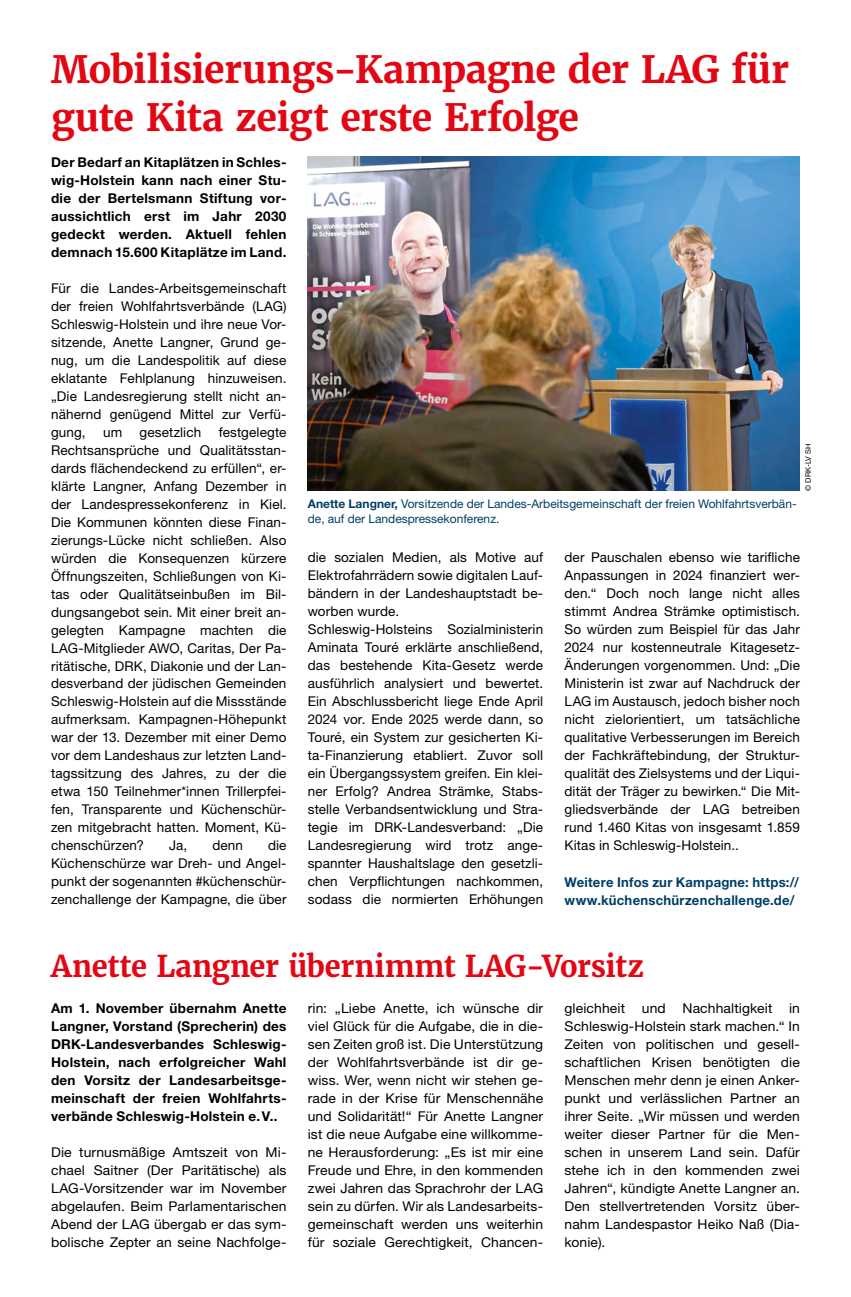
<style>
.page{position:relative;width:851px;height:1297px;background:#fff}
.page>*{position:absolute;margin:0;border:0;box-sizing:border-box;transform-origin:0 0}
.t1{font:700 37.5px/48px "Merriweather";letter-spacing:-.015em;color:#e30613}
.t2{font:700 30px "Merriweather";letter-spacing:-.01em;color:#e30613}
.t3{font:13.5px/18px "Helvetica Neue LT Pro";letter-spacing:.01em;color:#000;text-align:justify}
.t4{font:700 13.5px/18px "Helvetica Neue LT Pro";letter-spacing:.02em;color:#000;text-align:justify}
.t5{font:700 13.5px/18px "Helvetica Neue LT Pro";letter-spacing:.02em;color:#003e66}
.t6{font:12px/15px "Helvetica Neue LT Pro";color:#003e66}
.t7{font:7.5px "Helvetica Neue LT Pro";color:#000}
.s1{font-weight:700}
</style>
<div class="page">
<img style="left:308px;top:157px;width:491px;height:334px">
<h1 class="t1" style="left:51px;top:45px;width:739px">Mobilisierungs-Kampagne der LAG für gute Kita zeigt erste Erfolge</h1>
<p class="t4" style="left:51px;top:152px;width:237px">Der Bedarf an Kitaplätzen in Schles&shy;wig-Holstein kann nach einer Stu&shy;die der Bertelsmann Stiftung vor&shy;aussichtlich erst im Jahr 2030 gedeckt werden. Aktuell fehlen demnach 15.600 Kitaplätze im Land.</p>
<p class="t3" style="left:51px;top:278px;width:237px">Für die Landes-Arbeitsgemeinschaft der freien Wohlfahrtsverbände (LAG)<br>Schleswig-Holstein und ihre neue Vor&shy;sitzende, Anette Langner, Grund ge&shy;nug, um die Landespolitik auf diese eklatante Fehlplanung hinzuweisen. „Die Landesregierung stellt nicht an&shy;nähernd genügend Mittel zur Verfü&shy;gung,</p>
<p class="t3" style="left:51px;top:422px;width:237px;text-indent:168px">festgelegte Rechtsansprüche und Qualitätsstan&shy;dards flächendeckend zu erfüllen“, er&shy;klärte Langner, Anfang Dezember in der Landespressekonferenz in Kiel.<br>Die Kommunen könnten diese Finan&shy;zierungs-Lücke nicht schließen. Also würden die Konsequenzen kürzere Öffnungszeiten, Schließungen von Ki&shy;tas oder Qualitätseinbußen im Bil&shy;dungsangebot sein. Mit einer breit an&shy;gelegten Kampagne machten die LAG-Mitglieder AWO, Caritas, Der Pa&shy;ritätische, DRK, Diakonie und der Lan&shy;desverband der jüdischen Gemeinden Schleswig-Holstein auf die Missstände aufmerksam. Kampagnen-Höhepunkt war der 13. Dezember mit einer Demo vor dem Landeshaus zur letzten Land&shy;tagssitzung des Jahres, zu der die etwa 150 Teilnehmer*innen Trillerpfei&shy;fen, Transparente und Küchenschür&shy;zen mitgebracht hatten. Moment, Kü&shy;chenschürzen?</p>
<p class="t3" style="left:103px;top:422px;width:21px">um</p>
<p class="t3" style="left:139px;top:422px;width:63px">gesetzlich</p>
<p class="t7" style="left:803px;top:491px;width:48px;rotate:-90deg">© DRK-LV SH</p>
<p class="t6" style="left:308px;top:496px;width:490px"><span class="s1">Anette Langner,</span> Vorsitzende der Landes-Arbeitsgemeinschaft der freien Wohlfahrtsverbän&shy;de, auf der Landespressekonferenz.</p>
<p class="t3" style="left:308px;top:548px;width:237px;text-align:left">die sozialen Medien, als Motive auf Elektrofahrrädern sowie digitalen Lauf&shy;bändern in der Landeshauptstadt be&shy;worben wurde.<br>Schleswig-Holsteins Sozialministerin Aminata Touré erklärte anschließend, das bestehende Kita-Gesetz werde ausführlich analysiert und bewertet.<br>Ein Abschlussbericht liege Ende April 2024 vor. Ende 2025 werde dann, so Touré, ein System zur gesicherten Ki&shy;ta-Finanzierung etabliert. Zuvor soll ein Übergangssystem greifen. Ein klei&shy;ner Erfolg? Andrea Strämke, Stabs&shy;stelle Verbandsentwicklung und Stra&shy;tegie im DRK-Landesverband: „Die Landesregierung wird trotz ange&shy;spannter Haushaltslage den gesetzli&shy;chen Verpflichtungen nachkommen, sodass die normierten Erhöhungen</p>
<p class="t3" style="left:564px;top:548px;width:237px">der Pauschalen ebenso wie tarifliche Anpassungen in 2024 finanziert wer&shy;den.“ Doch noch lange nicht alles stimmt Andrea Strämke optimistisch.<br>So würden zum Beispiel für das Jahr 2024 nur kostenneutrale Kitagesetz-Änderungen vorgenommen. Und: „Die Ministerin ist zwar auf Nachdruck der LAG im Austausch, jedoch bisher noch nicht zielorientiert, um tatsächliche qualitative Verbesserungen im Bereich der Fachkräftebindung, der Struktur&shy;qualität des Zielsystems und der Liqui&shy;dität der Träger zu bewirken.“ Die Mit&shy;gliedsverbände der LAG betreiben rund 1.460 Kitas von insgesamt 1.859<br>Kitas in Schleswig-Holstein..</p>
<p class="t3" style="left:51px;top:836px;width:237px;text-indent:217px">die Küchenschürze war Dreh- und Angel&shy;punkt der sogenannten #küchenschür&shy;zenchallenge der Kampagne, die über</p>
<p class="t3" style="left:169px;top:836px;width:20px">Ja,</p>
<p class="t3" style="left:212px;top:836px;width:32px">denn</p>
<p class="t5" style="left:564px;top:872px;width:236px">Weitere Infos zur Kampagne: https:// www.küchenschürzenchallenge.de/</p>
<h2 class="t2" style="left:51px;top:947px;width:594px">Anette Langner übernimmt LAG-Vorsitz</h2>
<p class="t4" style="left:51px;top:998px;width:237px">Am 1. November übernahm Anette Langner, Vorstand (Sprecherin) des DRK-Landesverbandes Schleswig-Holstein, nach erfolgreicher Wahl den Vorsitz der Landesarbeitsge&shy;meinschaft der freien Wohlfahrts&shy;verbände Schleswig-Holstein e.V..</p>
<p class="t3" style="left:51px;top:1142px;width:237px">Die turnusmäßige Amtszeit von Mi&shy;chael Saitner (Der Paritätische) als LAG-Vorsitzender war im November abgelaufen. Beim Parlamentarischen Abend der LAG übergab er das sym&shy;bolische Zepter an seine Nachfolge-</p>
<p class="t3" style="left:308px;top:998px;width:237px">rin: „Liebe Anette, ich wünsche dir viel Glück für die Aufgabe, die in die&shy;sen Zeiten groß ist. Die Unterstützung der Wohlfahrtsverbände ist dir ge&shy;wiss. Wer, wenn nicht wir stehen ge&shy;rade in der Krise für Menschennähe und Solidarität!“ Für Anette Langner ist die neue Aufgabe eine willkomme&shy;ne Herausforderung: „Es ist mir eine Freude und Ehre, in den kommenden zwei Jahren das Sprachrohr der LAG sein zu dürfen. Wir als Landesarbeits&shy;gemeinschaft werden uns weiterhin für soziale Gerechtigkeit, Chancen-</p>
<p class="t3" style="left:564px;top:998px;width:237px">gleichheit und Nachhaltigkeit in Schleswig-Holstein stark machen.“ In Zeiten von politischen und gesell&shy;schaftlichen Krisen benötigten die Menschen mehr denn je einen Anker&shy;punkt und verlässlichen Partner an ihrer Seite. „Wir müssen und werden weiter dieser Partner für die Men&shy;schen in unserem Land sein. Dafür stehe ich in den kommenden zwei Jahren“, kündigte Anette Langner an.<br>Den stellvertretenden Vorsitz über&shy;nahm Landespastor Heiko Naß (Dia&shy;konie).</p>
</div>
